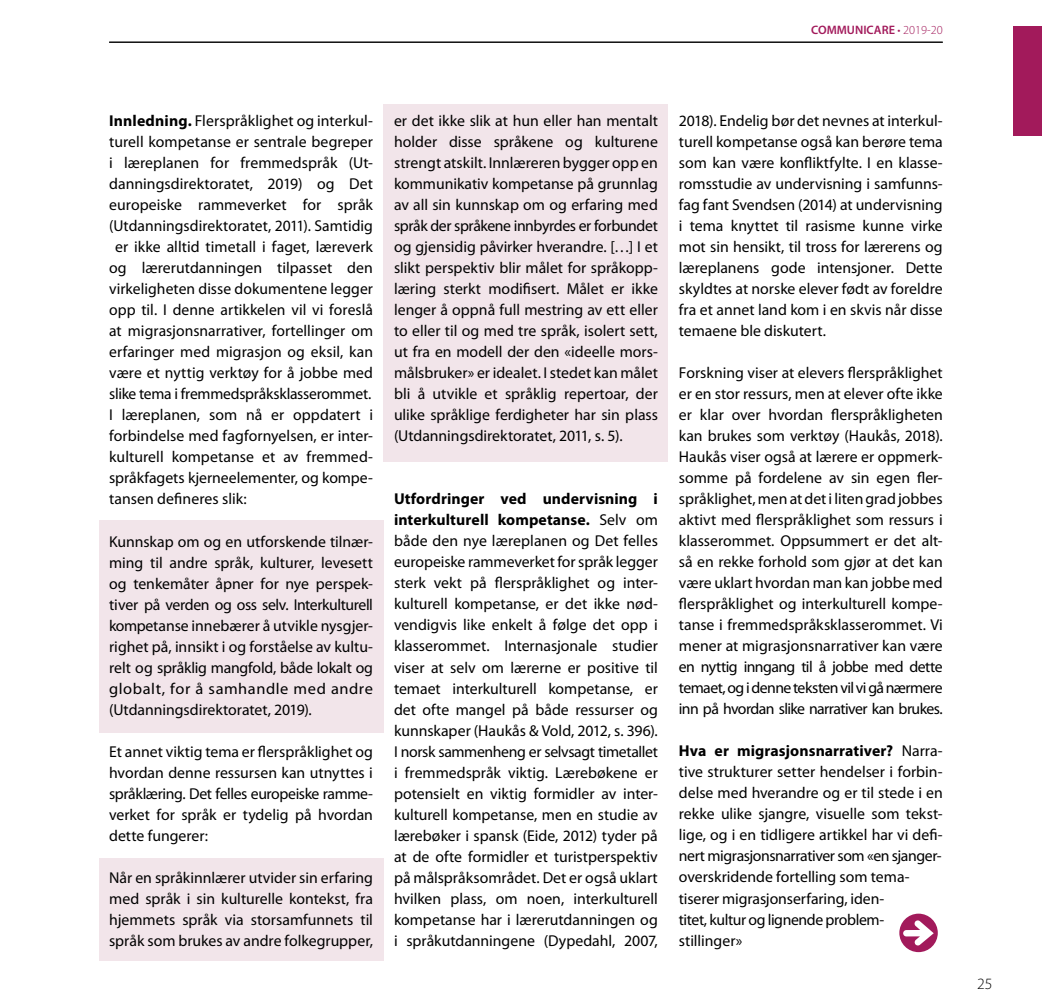
<style>
.page{position:relative;width:1042px;height:1008px;background:#fff}
.page>*{position:absolute;margin:0;border:0;box-sizing:border-box;transform-origin:0 0}
.t1{font:15.75px/21px "Myriad Pro";color:#000;text-align:justify}
.t2{font:300 15.75px "Myriad Pro";color:#000}
.t3{font:600 12.25px "Myriad Pro";color:#a21a5b}
.s1{font-weight:300}
.s2{font-weight:700}
</style>
<div class="page">
<hr style="left:109px;top:42px;width:834px;height:1px;background:#000">
<div style="left:1014px;top:26px;width:28px;height:110px;background:#a21a5b"></div>
<div style="left:99px;top:519px;width:284px;height:213px;background:#f2e5ea"></div>
<div style="left:99px;top:857px;width:284px;height:102px;background:#f2e5ea"></div>
<div style="left:383px;top:104px;width:285px;height:357px;background:#f2e5ea"></div>
<div style="left:899px;top:913px;width:39px;height:38px;background:#a21a5b;border-radius:50%"></div>
<svg style="left:903px;top:919px;width:31px;height:26px"></svg>
<p class="t3" style="left:811px;top:24px;width:133px">COMMUNICARE <span class="s1">• 2019-20</span></p>
<p class="t1" style="left:109px;top:111px;width:265px"><span class="s2">Innledning.</span> Flerspråklighet og interkul-</p>
<p class="t1" style="left:109px;top:132px;width:265px">turell kompetanse er sentrale begreper</p>
<p class="t1" style="left:109px;top:153px;width:265px">i læreplanen for fremmedspråk (Ut-</p>
<p class="t1" style="left:109px;top:174px;width:265px">danningsdirektoratet, 2019) og Det</p>
<p class="t1" style="left:109px;top:195px;width:265px">europeiske rammeverket for språk</p>
<p class="t1" style="left:109px;top:216px;width:265px">(Utdanningsdirektoratet, 2011). Samtidig</p>
<p class="t1" style="left:115px;top:237px;width:259px">er ikke alltid timetall i faget, læreverk</p>
<p class="t1" style="left:109px;top:258px;width:265px">og lærerutdanningen tilpasset den</p>
<p class="t1" style="left:109px;top:279px;width:265px">virkeligheten disse dokumentene legger</p>
<p class="t1" style="left:109px;top:300px;width:265px">opp til. I denne artikkelen vil vi foreslå</p>
<p class="t1" style="left:109px;top:321px;width:265px">at migrasjonsnarrativer, fortellinger om</p>
<p class="t1" style="left:109px;top:342px;width:265px">erfaringer med migrasjon og eksil, kan</p>
<p class="t1" style="left:109px;top:363px;width:265px">være et nyttig verktøy for å jobbe med</p>
<p class="t1" style="left:109px;top:384px;width:264px">slike tema i fremmedspråksklasserommet.</p>
<p class="t1" style="left:109px;top:405px;width:265px">I læreplanen, som nå er oppdatert i</p>
<p class="t1" style="left:109px;top:426px;width:265px">forbindelse med fagfornyelsen, er inter-</p>
<p class="t1" style="left:109px;top:447px;width:265px">kulturell kompetanse et av fremmed-</p>
<p class="t1" style="left:109px;top:468px;width:265px">språkfagets kjerneelementer, og kompe-</p>
<p class="t1" style="left:109px;top:489px;width:139px">tansen defineres slik:</p>
<p class="t1" style="left:109px;top:531px;width:265px">Kunnskap om og en utforskende tilnær&shy;ming til andre språk, kulturer, levesett og tenkemåter åpner for nye perspek&shy;tiver på verden og oss selv. Interkulturell kompetanse innebærer å utvikle nysgjer&shy;righet på, innsikt i og forståelse av kultu&shy;relt og språklig mangfold, både lokalt og globalt, for å samhandle med andre (Utdanningsdirektoratet, 2019).</p>
<p class="t1" style="left:109px;top:741px;width:265px">Et annet viktig tema er flerspråklighet og hvordan denne ressursen kan utnyttes i språklæring. Det felles europeiske ramme&shy;verket for språk er tydelig på hvordan dette fungerer:</p>
<p class="t1" style="left:109px;top:867px;width:265px">Når en språkinnlærer utvider sin erfaring med språk i sin kulturelle kontekst, fra hjemmets språk via storsamfunnets til språk som brukes av andre folkegrupper,</p>
<p class="t1" style="left:394px;top:110px;width:265px">er det ikke slik at hun eller han mentalt holder disse språkene og kulturene strengt atskilt. Innlæreren bygger opp en kommunikativ kompetanse på grunnlag av all sin kunnskap om og erfaring med språk der språkene innbyrdes er forbundet og gjensidig påvirker hverandre. […] I et slikt perspektiv blir målet for språkopp&shy;læring sterkt modifisert. Målet er ikke lenger å oppnå full mestring av ett eller to eller til og med tre språk, isolert sett, ut fra en modell der den «ideelle mors&shy;målsbruker» er idealet. I stedet kan målet bli å utvikle et språklig repertoar, der ulike språklige ferdigheter har sin plass (Utdanningsdirektoratet, 2011, s. 5).</p>
<p class="t1" style="left:394px;top:488px;width:265px"><span class="s2">Utfordringer ved undervisning i interkulturell kompetanse.</span> Selv om både den nye læreplanen og Det felles europeiske rammeverket for språk legger sterk vekt på flerspråklighet og inter&shy;kulturell kompetanse, er det ikke nød&shy;vendigvis like enkelt å følge det opp i klasserommet. Internasjonale studier viser at selv om lærerne er positive til temaet interkulturell kompetanse, er det ofte mangel på både ressurser og kunnskaper (Haukås &amp; Vold, 2012, s. 396).<br>I norsk sammenheng er selvsagt timetallet i fremmedspråk viktig. Lærebøkene er potensielt en viktig formidler av inter&shy;kulturell kompetanse, men en studie av lærebøker i spansk (Eide, 2012) tyder på at de ofte formidler et turistperspektiv på målspråksområdet. Det er også uklart hvilken plass, om noen, interkulturell kompetanse har i lærerutdanningen og i språkutdanningene (Dypedahl, 2007,</p>
<p class="t1" style="left:679px;top:110px;width:265px">2018). Endelig bør det nevnes at interkul&shy;turell kompetanse også kan berøre tema som kan være konfliktfylte. I en klasse&shy;romsstudie av undervisning i samfunns&shy;fag fant Svendsen (2014) at undervisning i tema knyttet til rasisme kunne virke mot sin hensikt, til tross for lærerens og læreplanens gode intensjoner. Dette skyldtes at norske elever født av foreldre fra et annet land kom i en skvis når disse temaene ble diskutert.</p>
<p class="t1" style="left:679px;top:362px;width:265px">Forskning viser at elevers flerspråklighet er en stor ressurs, men at elever ofte ikke er klar over hvordan flerspråkligheten kan brukes som verktøy (Haukås, 2018).<br>Haukås viser også at lærere er oppmerk&shy;somme på fordelene av sin egen fler&shy;språklighet, men at det i liten grad jobbes aktivt med flerspråklighet som ressurs i klasserommet. Oppsummert er det alt&shy;så en rekke forhold som gjør at det kan være uklart hvordan man kan jobbe med flerspråklighet og interkulturell kompe&shy;tanse i fremmedspråksklasserommet. Vi mener at migrasjonsnarrativer kan være en nyttig inngang til å jobbe med dette temaet, og i denne teksten vil vi gå nærmere inn på hvordan slike narrativer kan brukes.</p>
<p class="t1" style="left:679px;top:740px;width:265px;text-align:left"><span class="s2">Hva er migrasjonsnarrativer?</span> Narra&shy;tive strukturer setter hendelser i forbin&shy;delse med hverandre og er til stede i en rekke ulike sjangre, visuelle som tekst&shy;lige, og i en tidligere artikkel har vi defi&shy;nert migrasjonsnarrativer som «en sjanger&shy;overskridende fortelling som tema&shy;tiserer migrasjonserfaring, iden-<br>titet, kultur og lignende problem&shy;stillinger»</p>
<p class="t2" style="left:977px;top:974px;width:17px">25</p>
</div>
